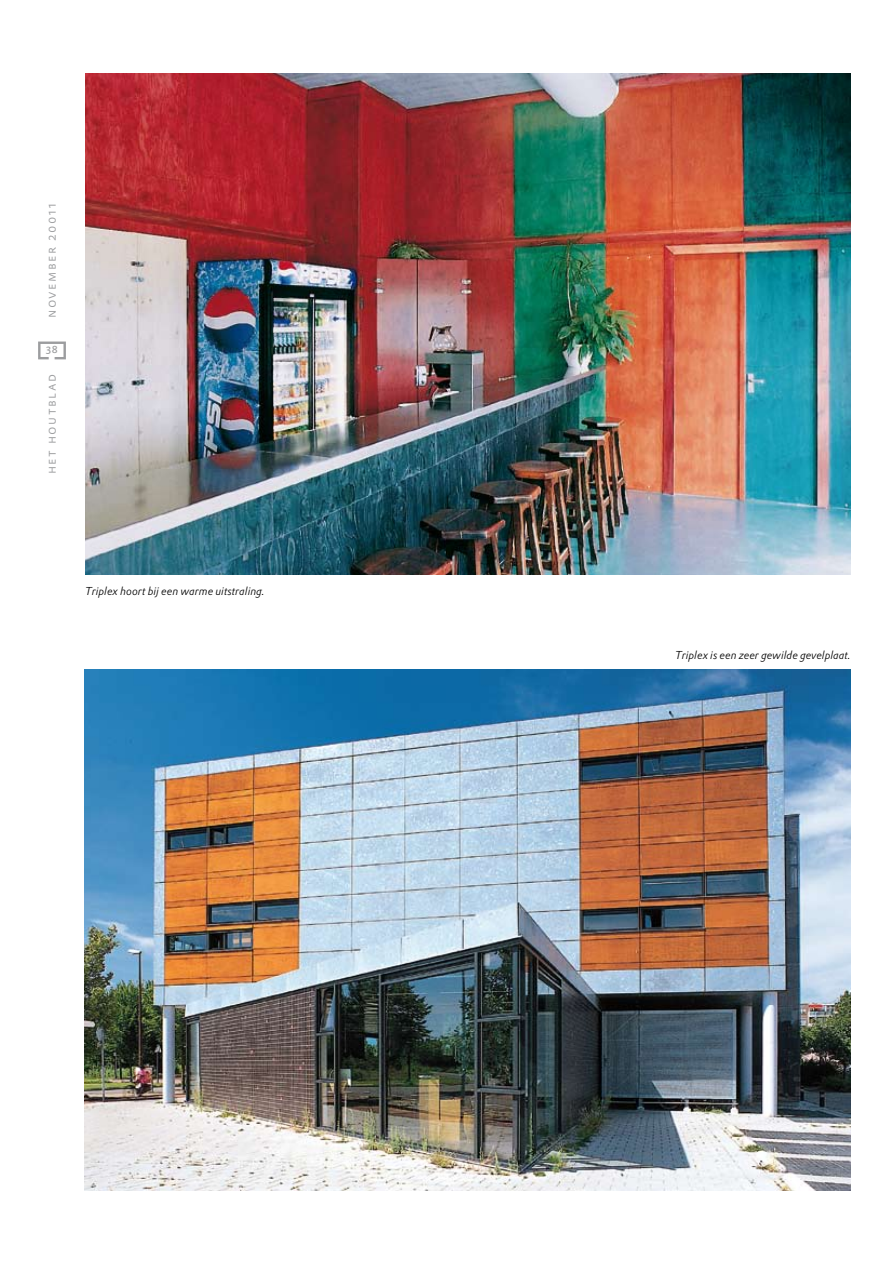
<style>
.page{position:relative;width:893px;height:1263px;background:#fff}
.page>*{position:absolute;margin:0;border:0;box-sizing:border-box;transform-origin:0 0}
.t1{font:300 13.05px "DTL Prokyon TOT Caps";letter-spacing:.115em;color:#9c9d9f}
.t2{font:12px "DTL Prokyon TOT Caps";color:#9c9d9f}
.t3{font:italic 300 11.25px "DTL Prokyon TOT";color:#000}
</style>
<div class="page">
<svg style="left:38px;top:341px;width:28px;height:18px"></svg>
<img style="left:85px;top:670px;width:765px;height:521px">
<img style="left:85px;top:73px;width:765px;height:501px">
<p class="t1" style="left:43px;top:318px;width:116px;rotate:-90deg">november 20011</p>
<p class="t2" style="left:46px;top:342px;width:14px">38</p>
<p class="t1" style="left:43px;top:474px;width:102px;rotate:-90deg">het houtblad</p>
<p class="t3" style="left:85px;top:584px;width:181px">Triplex hoort bij een warme uitstraling.</p>
<p class="t3" style="left:675px;top:648px;width:177px">Triplex is een zeer gewilde gevelplaat.</p>
</div>
